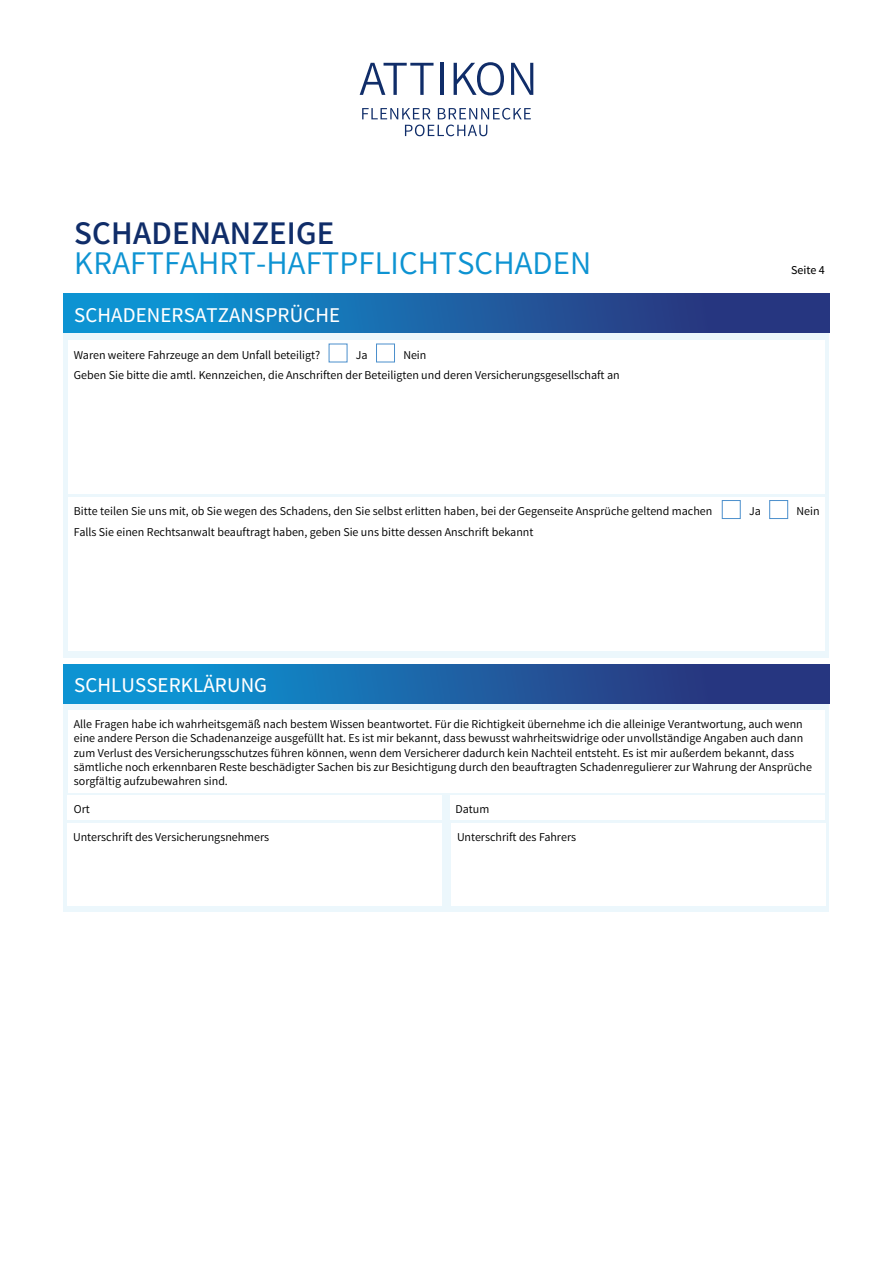
<style>
.page{position:relative;width:893px;height:1263px;background:#fff}
.page>*{position:absolute;margin:0;border:0;box-sizing:border-box;transform-origin:0 0}
.t1{font:33px "Varta";letter-spacing:.005em;color:#0d93d2}
.t2{font:700 33px "Varta";letter-spacing:.005em;color:#102d69}
.t3{font:500 21px "Varta";letter-spacing:.005em;color:#fff}
.t4{font:12px/14.4px "Varta";color:#000}
.t5{font:500 12px "Varta";color:#000}
</style>
<div class="page">
<svg style="left:360px;top:63px;width:73px;height:32px"></svg>
<hr style="left:440px;top:63px;width:4px;height:32px;background:#102d69">
<svg style="left:454px;top:62px;width:50px;height:33px"></svg>
<svg style="left:511px;top:63px;width:22px;height:32px"></svg>
<svg style="left:362px;top:108px;width:169px;height:28px"></svg>
<div style="left:64px;top:333px;width:765px;height:324px;background:#ecf7fc"></div>
<div style="left:64px;top:294px;width:765px;height:39px;background:linear-gradient(to right,#0a9fdc,#2d2973)"></div>
<div style="left:68px;top:341px;width:757px;height:153px;background:#fff"></div>
<div style="left:68px;top:497px;width:757px;height:154px;background:#fff"></div>
<div style="left:722px;top:500px;width:19px;height:19px;background:#fff;border:1px solid #4b8fcc"></div>
<div style="left:376px;top:344px;width:19px;height:18px;background:#fff;border:1px solid #4b8fcc"></div>
<div style="left:769px;top:500px;width:19px;height:19px;background:#fff;border:1px solid #4b8fcc"></div>
<div style="left:64px;top:703px;width:765px;height:209px;background:#ecf7fc"></div>
<div style="left:68px;top:710px;width:757px;height:82px;background:#fff"></div>
<div style="left:68px;top:823px;width:374px;height:82px;background:#fff"></div>
<div style="left:451px;top:823px;width:374px;height:82px;background:#fff"></div>
<div style="left:64px;top:664px;width:765px;height:39px;background:linear-gradient(to right,#0a9fdc,#2d2973)"></div>
<div style="left:68px;top:795px;width:374px;height:25px;background:#fff"></div>
<div style="left:450px;top:795px;width:374px;height:25px;background:#fff"></div>
<h1 class="t2" style="left:74px;top:212px;width:261px">SCHADENANZEIGE</h1>
<h1 class="t1" style="left:74px;top:242px;width:519px">KRAFTFAHRT-HAFTPFLICHTSCHADEN</h1>
<h2 class="t3" style="left:74px;top:302px;width:267px">SCHADENERSATZANSPRÜCHE</h2>
<p class="t4" style="left:74px;top:347px;width:248px">Waren weitere Fahrzeuge an dem Unfall beteiligt?</p>
<p class="t4" style="left:356px;top:347px;width:13px">Ja</p>
<p class="t4" style="left:403px;top:347px;width:25px">Nein</p>
<p class="t4" style="left:74px;top:368px;width:547px">Geben Sie bitte die amtl. Kennzeichen, die Anschriften der Beteiligten und deren Versicherungsgesellschaft an</p>
<p class="t5" style="left:791px;top:262px;width:35px">Seite 4</p>
<p class="t4" style="left:74px;top:504px;width:640px">Bitte teilen Sie uns mit, ob Sie wegen des Schadens, den Sie selbst erlitten haben, bei der Gegenseite Ansprüche geltend machen</p>
<p class="t4" style="left:74px;top:524px;width:461px">Falls Sie einen Rechtsanwalt beauftragt haben, geben Sie uns bitte dessen Anschrift bekannt</p>
<p class="t4" style="left:749px;top:504px;width:13px">Ja</p>
<p class="t4" style="left:796px;top:504px;width:25px">Nein</p>
<h2 class="t3" style="left:74px;top:672px;width:194px">SCHLUSSERKLÄRUNG</h2>
<p class="t4" style="left:74px;top:716px;width:740px">Alle Fragen habe ich wahrheitsgemäß nach bestem Wissen beantwortet. Für die Richtigkeit übernehme ich die alleinige Verantwortung, auch wenn eine andere Person die Schadenanzeige ausgefüllt hat. Es ist mir bekannt, dass bewusst wahrheitswidrige oder unvollständige Angaben auch dann zum Verlust des Versicherungsschutzes führen können, wenn dem Versicherer dadurch kein Nachteil entsteht. Es ist mir außerdem bekannt, dass sämtliche noch erkennbaren Reste beschädigter Sachen bis zur Besichtigung durch den beauftragten Schadenregulierer zur Wahrung der Ansprüche sorgfältig aufzubewahren sind.</p>
<p class="t4" style="left:74px;top:802px;width:18px">Ort</p>
<p class="t4" style="left:455px;top:802px;width:35px">Datum</p>
<p class="t4" style="left:73px;top:829px;width:198px">Unterschrift des Versicherungsnehmers</p>
<p class="t4" style="left:457px;top:829px;width:121px">Unterschrift des Fahrers</p>
</div>
